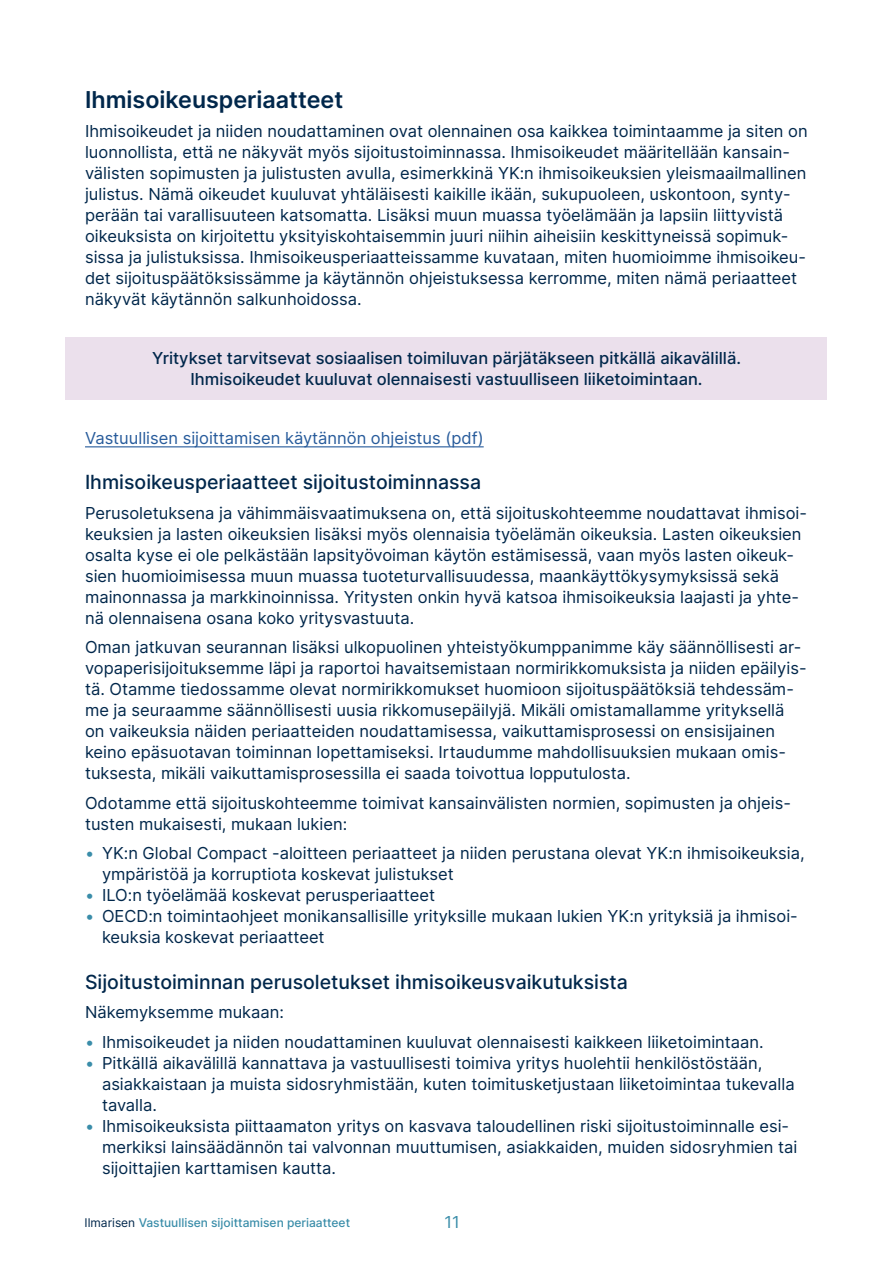
<style>
.page{position:relative;width:893px;height:1263px;background:#fff}
.page>*{position:absolute;margin:0;border:0;box-sizing:border-box;transform-origin:0 0}
.Väliotsikko_H2{font:600 23.25px "Inter";color:#00274b}
.Väliotsikko_H4{font:500 19.5px "Inter";color:#00274b}
.Leipis{font:16.5px/21px "Inter";color:#00274b}
.Leipis-2{font:500 16.5px/21px "Inter";color:#00274b;text-align:center}
.Leipis-3{font:16.5px "Inter";color:#275b9b}
.t1{font:16.5px "Inter";color:#3a8da9}
.t2{font:500 12px "Inter";color:#3a8da9}
.s1{color:#3a8da9}
.s2{font-weight:400;color:#00274b}
</style>
<div class="page">
<div style="left:66px;top:337px;width:761px;height:63px;background:#ebe0ec"></div>
<hr style="left:85px;top:446px;width:399px;height:1px;background:#275b9b">
<h2 class="Väliotsikko_H2" style="left:85px;top:82px;width:260px">Ihmisoikeusperiaatteet</h2>
<p class="Leipis" style="left:85px;top:120px;width:724px">Ihmisoikeudet ja niiden noudattaminen ovat olennainen osa kaikkea toimintaamme ja siten on luonnollista, että ne näkyvät myös sijoitustoiminnassa. Ihmisoikeudet määritellään kansain&shy;välisten sopimusten ja julistusten avulla, esimerkkinä YK:n ihmisoikeuksien yleismaailmallinen julistus. Nämä oikeudet kuuluvat yhtäläisesti kaikille ikään, sukupuoleen, uskontoon, synty&shy;perään tai varallisuuteen katsomatta. Lisäksi muun muassa työelämään ja lapsiin liittyvistä oikeuksista on kirjoitettu yksityiskohtaisemmin juuri niihin aiheisiin keskittyneissä sopimuk&shy;sissa ja julistuksissa. Ihmisoikeusperiaatteissamme kuvataan, miten huomioimme ihmisoikeu&shy;det sijoituspäätöksissämme ja käytännön ohjeistuksessa kerromme, miten nämä periaatteet näkyvät käytännön salkunhoidossa.</p>
<p class="Leipis-2" style="left:152px;top:347px;width:590px">Yritykset tarvitsevat sosiaalisen toimiluvan pärjätäkseen pitkällä aikavälillä.<br>Ihmisoikeudet kuuluvat olennaisesti vastuulliseen liiketoimintaan.</p>
<p class="Leipis-3" style="left:85px;top:426px;width:400px">Vastuullisen sijoittamisen käytännön ohjeistus (pdf)</p>
<h4 class="Väliotsikko_H4" style="left:85px;top:468px;width:398px">Ihmisoikeusperiaatteet sijoitustoiminnassa</h4>
<p class="Leipis" style="left:85px;top:502px;width:723px">Perusoletuksena ja vähimmäisvaatimuksena on, että sijoituskohteemme noudattavat ihmisoi&shy;keuksien ja lasten oikeuksien lisäksi myös olennaisia työelämän oikeuksia. Lasten oikeuksien osalta kyse ei ole pelkästään lapsityövoiman käytön estämisessä, vaan myös lasten oikeuk&shy;sien huomioimisessa muun muassa tuoteturvallisuudessa, maankäyttökysymyksissä sekä mainonnassa ja markkinoinnissa. Yritysten onkin hyvä katsoa ihmisoikeuksia laajasti ja yhte&shy;nä olennaisena osana koko yritysvastuuta.</p>
<p class="Leipis" style="left:85px;top:636px;width:723px">Oman jatkuvan seurannan lisäksi ulkopuolinen yhteistyökumppanimme käy säännöllisesti ar&shy;vopaperisijoituksemme läpi ja raportoi havaitsemistaan normirikkomuksista ja niiden epäilyis&shy;tä. Otamme tiedossamme olevat normirikkomukset huomioon sijoituspäätöksiä tehdessäm&shy;me ja seuraamme säännöllisesti uusia rikkomusepäilyjä. Mikäli omistamallamme yrityksellä on vaikeuksia näiden periaatteiden noudattamisessa, vaikuttamisprosessi on ensisijainen keino epäsuotavan toiminnan lopettamiseksi. Irtaudumme mahdollisuuksien mukaan omis&shy;tuksesta, mikäli vaikuttamisprosessilla ei saada toivottua lopputulosta.</p>
<p class="Leipis" style="left:85px;top:792px;width:707px">Odotamme että sijoituskohteemme toimivat kansainvälisten normien, sopimusten ja ohjeis&shy;tusten mukaisesti, mukaan lukien:</p>
<p class="Leipis" style="left:102px;top:842px;width:704px;text-indent:-17px"><span class="s1">•</span> YK:n Global Compact -aloitteen periaatteet ja niiden perustana olevat YK:n ihmisoikeuksia, ympäristöä ja korruptiota koskevat julistukset</p>
<p class="Leipis" style="left:85px;top:884px;width:352px"><span class="s1">•</span> ILO:n työelämää koskevat perusperiaatteet</p>
<p class="Leipis" style="left:102px;top:905px;width:697px;text-indent:-17px"><span class="s1">•</span> OECD:n toimintaohjeet monikansallisille yrityksille mukaan lukien YK:n yrityksiä ja ihmisoi&shy;keuksia koskevat periaatteet</p>
<h4 class="Väliotsikko_H4" style="left:85px;top:967px;width:544px">Sijoitustoiminnan perusoletukset ihmisoikeusvaikutuksista</h4>
<p class="Leipis" style="left:85px;top:1001px;width:201px">Näkemyksemme mukaan:</p>
<p class="Leipis" style="left:85px;top:1031px;width:680px"><span class="s1">•</span> Ihmisoikeudet ja niiden noudattaminen kuuluvat olennaisesti kaikkeen liiketoimintaan.</p>
<p class="Leipis" style="left:102px;top:1052px;width:694px;text-indent:-17px"><span class="s1">•</span> Pitkällä aikavälillä kannattava ja vastuullisesti toimiva yritys huolehtii henkilöstöstään, asiakkaistaan ja muista sidosryhmistään, kuten toimitusketjustaan liiketoimintaa tukevalla tavalla.</p>
<p class="Leipis" style="left:102px;top:1115px;width:697px;text-indent:-17px"><span class="s1">•</span> Ihmisoikeuksista piittaamaton yritys on kasvava taloudellinen riski sijoitustoiminnalle esi&shy;merkiksi lainsäädännön tai valvonnan muuttumisen, asiakkaiden, muiden sidosryhmien tai sijoittajien karttamisen kautta.</p>
<p class="t2" style="left:85px;top:1214px;width:267px"><span class="s2">Ilmarisen</span> Vastuullisen sijoittamisen periaatteet</p>
<p class="t1" style="left:444px;top:1210px;width:17px">11</p>
</div>
